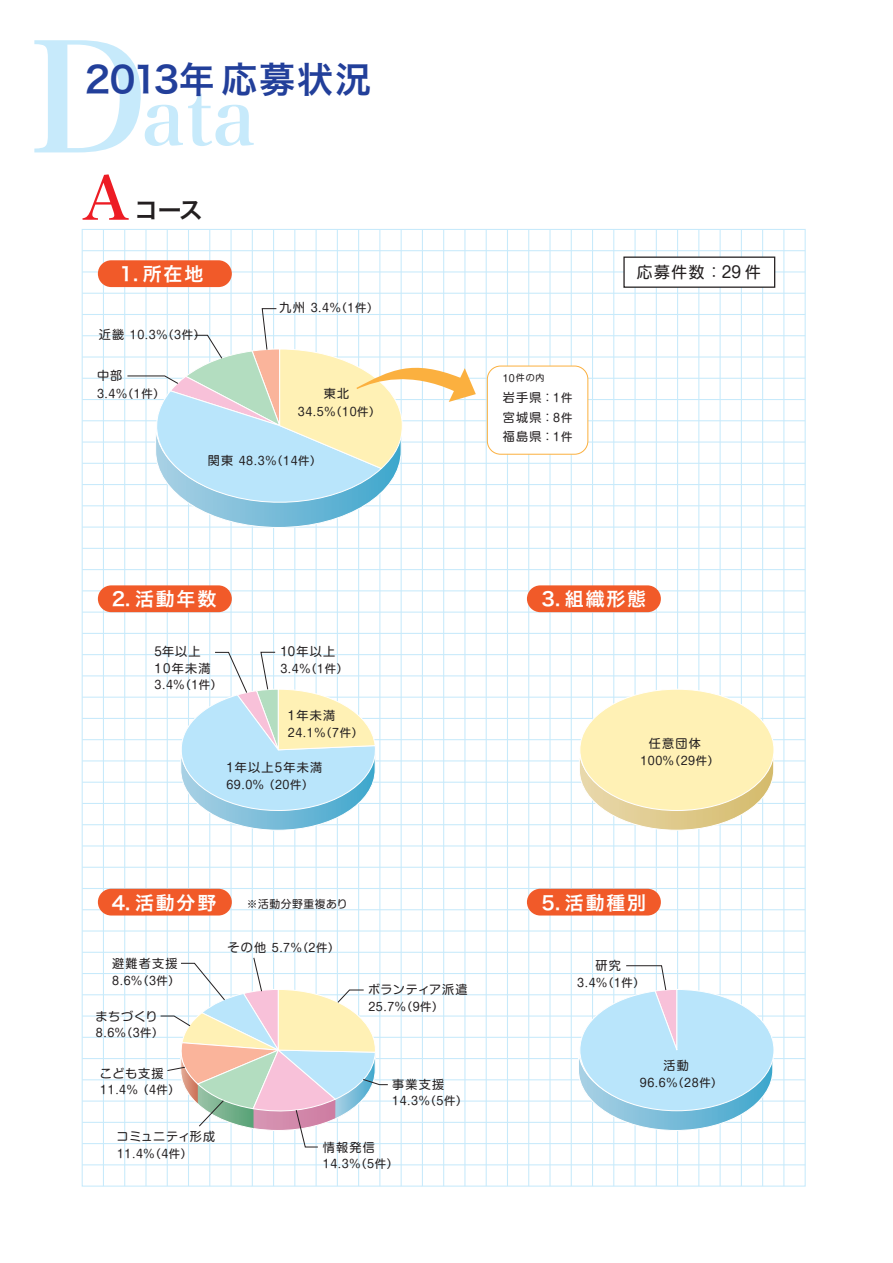
<style>
.page{position:relative;width:893px;height:1263px;background:#fff}
.page>*{position:absolute;margin:0;border:0;box-sizing:border-box;transform-origin:0 0}
.t1{font:75px "Hira Min Pro W6 90 pv RKSJ H";color:#c7eafb}
.t2{font:60px "Hira Min Pro W6 90 pv RKSJ H";color:#ed1c24}
.t3{font:36px "Hira Kaku Pro N W6 90 pv RKSJ H";letter-spacing:.015em;color:#223f9a}
.t4{font:24px "Hira Kaku Pro W6 90 pv RKSJ H";color:#231f20}
.t5{font:18.9px "Hira Kaku Pro W6 90 pv RKSJ H";letter-spacing:.1em;color:#fff}
.t6{font:15.75px "Shin M Go Pro Regular 90 pv RKSJ H";letter-spacing:.1em;color:#231f20}
.t7{font:12.15px/19.5px "Shin M Go Pro Regular 90 pv RKSJ H";letter-spacing:.1em;color:#231f20}
.t8{font:12.15px "Shin M Go Pro Regular 90 pv RKSJ H";letter-spacing:.04em;color:#231f20}
.t9{font:12.15px "Shin M Go Pro Regular 90 pv RKSJ H";color:#231f20}
.t10{font:11.4px "Shin M Go Pro Regular 90 pv RKSJ H";letter-spacing:.05em;color:#231f20}
.t11{font:10.8px "Shin M Go Pro Regular 90 pv RKSJ H";letter-spacing:.05em;color:#231f20}
.t12{font:9px "Shin M Go Pro Regular 90 pv RKSJ H";color:#231f20}
.s1{font-size:150px}
.s2{font-size:12.15px}
.s3{font-size:9.75px}
.s4{font-size:11.4px}
</style>
<div class="page">
<hr style="left:82px;top:1164px;width:723px;height:1px;background:#c7eafb">
<hr style="left:82px;top:1143px;width:723px;height:1px;background:#c7eafb">
<hr style="left:82px;top:1122px;width:723px;height:1px;background:#c7eafb">
<hr style="left:82px;top:1101px;width:723px;height:1px;background:#c7eafb">
<hr style="left:82px;top:1079px;width:723px;height:1px;background:#c7eafb">
<hr style="left:82px;top:1058px;width:723px;height:1px;background:#c7eafb">
<hr style="left:82px;top:1037px;width:723px;height:1px;background:#c7eafb">
<hr style="left:82px;top:1016px;width:723px;height:1px;background:#c7eafb">
<hr style="left:82px;top:994px;width:723px;height:1px;background:#c7eafb">
<hr style="left:82px;top:973px;width:723px;height:1px;background:#c7eafb">
<hr style="left:82px;top:952px;width:723px;height:1px;background:#c7eafb">
<hr style="left:82px;top:930px;width:723px;height:2px;background:#c7eafb">
<hr style="left:82px;top:909px;width:723px;height:1px;background:#c7eafb">
<hr style="left:82px;top:888px;width:723px;height:1px;background:#c7eafb">
<hr style="left:82px;top:867px;width:723px;height:1px;background:#c7eafb">
<hr style="left:82px;top:845px;width:723px;height:2px;background:#c7eafb">
<hr style="left:82px;top:824px;width:723px;height:1px;background:#c7eafb">
<hr style="left:82px;top:803px;width:723px;height:1px;background:#c7eafb">
<hr style="left:82px;top:782px;width:723px;height:1px;background:#c7eafb">
<hr style="left:82px;top:760px;width:723px;height:1px;background:#c7eafb">
<hr style="left:82px;top:739px;width:723px;height:1px;background:#c7eafb">
<hr style="left:82px;top:718px;width:723px;height:1px;background:#c7eafb">
<hr style="left:82px;top:697px;width:723px;height:1px;background:#c7eafb">
<hr style="left:82px;top:675px;width:723px;height:1px;background:#c7eafb">
<hr style="left:82px;top:654px;width:723px;height:1px;background:#c7eafb">
<hr style="left:82px;top:633px;width:723px;height:1px;background:#c7eafb">
<hr style="left:82px;top:612px;width:723px;height:1px;background:#c7eafb">
<hr style="left:82px;top:590px;width:723px;height:1px;background:#c7eafb">
<hr style="left:82px;top:569px;width:723px;height:1px;background:#c7eafb">
<hr style="left:82px;top:548px;width:723px;height:1px;background:#c7eafb">
<hr style="left:82px;top:527px;width:723px;height:1px;background:#c7eafb">
<hr style="left:82px;top:505px;width:723px;height:1px;background:#c7eafb">
<hr style="left:82px;top:484px;width:723px;height:1px;background:#c7eafb">
<hr style="left:82px;top:463px;width:723px;height:1px;background:#c7eafb">
<hr style="left:82px;top:442px;width:723px;height:1px;background:#c7eafb">
<hr style="left:82px;top:420px;width:723px;height:1px;background:#c7eafb">
<hr style="left:82px;top:399px;width:723px;height:1px;background:#c7eafb">
<hr style="left:82px;top:378px;width:723px;height:1px;background:#c7eafb">
<hr style="left:82px;top:356px;width:723px;height:2px;background:#c7eafb">
<hr style="left:82px;top:335px;width:723px;height:1px;background:#c7eafb">
<hr style="left:82px;top:314px;width:723px;height:1px;background:#c7eafb">
<hr style="left:82px;top:293px;width:723px;height:1px;background:#c7eafb">
<hr style="left:82px;top:271px;width:723px;height:1px;background:#c7eafb">
<hr style="left:82px;top:250px;width:723px;height:1px;background:#c7eafb">
<hr style="left:783px;top:229px;width:1px;height:957px;background:#c7eafb">
<hr style="left:762px;top:229px;width:1px;height:957px;background:#c7eafb">
<hr style="left:741px;top:229px;width:1px;height:957px;background:#c7eafb">
<hr style="left:719px;top:229px;width:2px;height:957px;background:#c7eafb">
<hr style="left:698px;top:229px;width:1px;height:957px;background:#c7eafb">
<hr style="left:677px;top:229px;width:1px;height:957px;background:#c7eafb">
<hr style="left:656px;top:229px;width:1px;height:957px;background:#c7eafb">
<hr style="left:634px;top:229px;width:1px;height:957px;background:#c7eafb">
<hr style="left:613px;top:229px;width:1px;height:957px;background:#c7eafb">
<hr style="left:592px;top:229px;width:1px;height:957px;background:#c7eafb">
<hr style="left:571px;top:229px;width:1px;height:957px;background:#c7eafb">
<hr style="left:549px;top:229px;width:1px;height:957px;background:#c7eafb">
<hr style="left:528px;top:229px;width:1px;height:957px;background:#c7eafb">
<hr style="left:507px;top:229px;width:1px;height:957px;background:#c7eafb">
<hr style="left:486px;top:229px;width:1px;height:957px;background:#c7eafb">
<hr style="left:464px;top:229px;width:1px;height:957px;background:#c7eafb">
<hr style="left:443px;top:229px;width:1px;height:957px;background:#c7eafb">
<hr style="left:422px;top:229px;width:1px;height:957px;background:#c7eafb">
<hr style="left:401px;top:229px;width:1px;height:957px;background:#c7eafb">
<hr style="left:379px;top:229px;width:1px;height:957px;background:#c7eafb">
<hr style="left:358px;top:229px;width:1px;height:957px;background:#c7eafb">
<hr style="left:337px;top:229px;width:1px;height:957px;background:#c7eafb">
<hr style="left:316px;top:229px;width:1px;height:957px;background:#c7eafb">
<hr style="left:294px;top:229px;width:1px;height:957px;background:#c7eafb">
<hr style="left:273px;top:229px;width:1px;height:957px;background:#c7eafb">
<hr style="left:252px;top:229px;width:1px;height:957px;background:#c7eafb">
<hr style="left:230px;top:229px;width:2px;height:957px;background:#c7eafb">
<hr style="left:209px;top:229px;width:1px;height:957px;background:#c7eafb">
<hr style="left:188px;top:229px;width:1px;height:957px;background:#c7eafb">
<hr style="left:167px;top:229px;width:1px;height:957px;background:#c7eafb">
<hr style="left:145px;top:229px;width:1px;height:957px;background:#c7eafb">
<hr style="left:124px;top:229px;width:1px;height:957px;background:#c7eafb">
<hr style="left:103px;top:229px;width:1px;height:957px;background:#c7eafb">
<div style="left:98px;top:260px;width:134px;height:27px;background:#f15a29;border-radius:13px"></div>
<div style="left:98px;top:585px;width:134px;height:27px;background:#f15a29;border-radius:13px"></div>
<div style="left:98px;top:889px;width:134px;height:27px;background:#f15a29;border-radius:13px"></div>
<div style="left:527px;top:585px;width:134px;height:27px;background:#f15a29;border-radius:13px"></div>
<div style="left:527px;top:889px;width:134px;height:27px;background:#f15a29;border-radius:13px"></div>
<svg style="left:579px;top:758px;width:195px;height:73px"></svg>
<div style="left:580px;top:689px;width:194px;height:122px;background:#fff1b5;border-radius:50%"></div>
<svg style="left:578px;top:965px;width:197px;height:166px"></svg>
<svg style="left:178px;top:652px;width:201px;height:179px"></svg>
<svg style="left:160px;top:957px;width:229px;height:191px"></svg>
<div style="left:624px;top:257px;width:151px;height:30px;background:#fff"></div>
<div style="left:623px;top:257px;width:152px;height:31px;border:1px solid #231f20"></div>
<svg style="left:127px;top:308px;width:349px;height:220px"></svg>
<div style="left:487px;top:366px;width:101px;height:88px;background:#fff;border-radius:13px"></div>
<div style="left:487px;top:366px;width:101px;height:89px;border:1px solid #fbb03f;border-radius:13px"></div>
<h1 class="t1" style="left:30px;top:90px;width:227px"><span class="s1">D</span>ata</h1>
<h3 class="t3" style="left:85px;top:66px;width:288px">2013年応募状況</h3>
<h2 class="t2" style="left:82px;top:176px;width:49px">A</h2>
<h3 class="t4" style="left:134px;top:201px;width:70px">コース</h3>
<h3 class="t5" style="left:120px;top:267px;width:85px">1. 所在地</h3>
<p class="t10" style="left:99px;top:330px;width:108px"><span class="s2">近畿</span> 10.3%（3件）</p>
<p class="t7" style="left:97px;top:367px;width:27px">中部</p>
<p class="t10" style="left:97px;top:390px;width:69px">3.4%（1件）</p>
<p class="t10" style="left:280px;top:304px;width:100px"><span class="s2">九州</span> 3.4%（1件）</p>
<p class="t7" style="left:324px;top:385px;width:27px">東北</p>
<p class="t10" style="left:298px;top:408px;width:84px">34.5%（10件）</p>
<p class="t10" style="left:208px;top:456px;width:115px"><span class="s2">関東</span> 48.3%（14件）</p>
<p class="t12" style="left:503px;top:375px;width:43px"><span class="s3">10</span>件の内</p>
<p class="t7" style="left:503px;top:390px;width:71px;text-align:justify">岩手県：<span class="s4">1件</span>宮城県：<span class="s4">8件</span>福島県：<span class="s4">1件</span></p>
<h3 class="t6" style="left:637px;top:266px;width:125px">応募件数：29 件</h3>
<h3 class="t5" style="left:112px;top:592px;width:106px">2. 活動年数</h3>
<h3 class="t5" style="left:541px;top:592px;width:106px">3. 組織形態</h3>
<p class="t7" style="left:155px;top:644px;width:57px;line-height:17.1px">5年以上<br>10年未満</p>
<p class="t10" style="left:155px;top:681px;width:69px">3.4%（1件）</p>
<p class="t7" style="left:280px;top:644px;width:56px">10年以上</p>
<p class="t10" style="left:280px;top:664px;width:69px">3.4%（1件）</p>
<p class="t7" style="left:288px;top:708px;width:49px">1年未満</p>
<p class="t10" style="left:288px;top:728px;width:77px">24.1%（7件）</p>
<p class="t7" style="left:226px;top:760px;width:97px">1年以上5年未満</p>
<p class="t10" style="left:226px;top:780px;width:89px">69.0% （20件）</p>
<p class="t7" style="left:649px;top:736px;width:54px">任意団体</p>
<p class="t10" style="left:640px;top:756px;width:80px">100%（29件）</p>
<h3 class="t5" style="left:112px;top:895px;width:106px">4. 活動分野</h3>
<h3 class="t5" style="left:541px;top:895px;width:106px">5. 活動種別</h3>
<p class="t11" style="left:247px;top:900px;width:102px">※活動分野重複あり</p>
<p class="t7" style="left:112px;top:955px;width:67px">避難者支援</p>
<p class="t10" style="left:112px;top:976px;width:69px">8.6%（3件）</p>
<p class="t7" style="left:96px;top:1008px;width:63px">まちづくり</p>
<p class="t10" style="left:96px;top:1029px;width:69px">8.6%（3件）</p>
<p class="t7" style="left:100px;top:1065px;width:65px">こども支援</p>
<p class="t10" style="left:100px;top:1086px;width:81px">11.4% （4件）</p>
<p class="t9" style="left:117px;top:1132px;width:100px">コミュニティ形成</p>
<p class="t10" style="left:117px;top:1149px;width:77px">11.4%（4件）</p>
<p class="t10" style="left:227px;top:944px;width:114px"><span class="s2">その他</span> 5.7%（2件）</p>
<p class="t8" style="left:368px;top:985px;width:101px">ボランティア派遣</p>
<p class="t10" style="left:368px;top:1002px;width:77px">25.7%（9件）</p>
<p class="t7" style="left:392px;top:1076px;width:54px">事業支援</p>
<p class="t10" style="left:392px;top:1097px;width:77px">14.3%（5件）</p>
<p class="t7" style="left:323px;top:1139px;width:54px">情報発信</p>
<p class="t10" style="left:323px;top:1160px;width:77px">14.3%（5件）</p>
<p class="t7" style="left:595px;top:957px;width:27px">研究</p>
<p class="t10" style="left:577px;top:978px;width:69px">3.4%（1件）</p>
<p class="t7" style="left:663px;top:1057px;width:27px">活動</p>
<p class="t10" style="left:640px;top:1078px;width:84px">96.6%（28件）</p>
</div>
